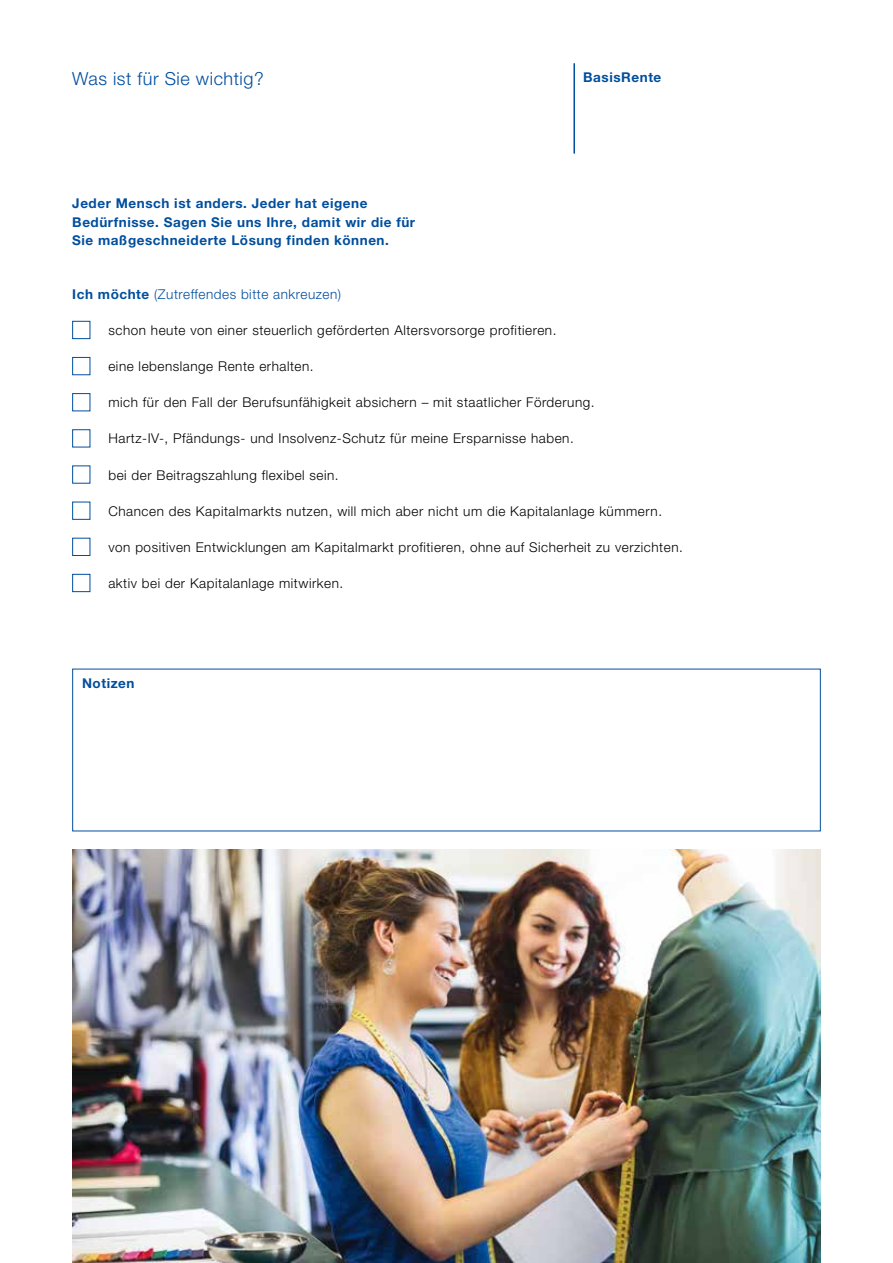
<style>
.page{position:relative;width:893px;height:1263px;background:#fff}
.page>*{position:absolute;margin:0;border:0;box-sizing:border-box;transform-origin:0 0}
.t1{font:300 18px "Helvetica Neue LT Pro";letter-spacing:.03em;color:#004e9e}
.t2{font:300 13.5px "Helvetica Neue LT Pro";letter-spacing:.04em;color:#000}
.t3{font:700 13.5px/18.1px "Helvetica Neue LT Pro";letter-spacing:.04em;color:#004e9e}
.t4{font:300 13.5px "Helvetica Neue LT Pro";letter-spacing:.04em;color:#004e9e}
.s1{font-weight:700}
</style>
<div class="page">
<div style="left:72px;top:321px;width:18px;height:18px;border:1px solid #004e9e"></div>
<div style="left:72px;top:357px;width:18px;height:18px;border:1px solid #004e9e"></div>
<div style="left:72px;top:393px;width:18px;height:18px;border:1px solid #004e9e"></div>
<div style="left:72px;top:429px;width:18px;height:18px;border:1px solid #004e9e"></div>
<div style="left:72px;top:502px;width:18px;height:18px;border:1px solid #004e9e"></div>
<div style="left:72px;top:538px;width:18px;height:18px;border:1px solid #004e9e"></div>
<div style="left:72px;top:574px;width:18px;height:18px;border:1px solid #004e9e"></div>
<hr style="left:573px;top:63px;width:2px;height:91px;background:#004e9e">
<img style="left:72px;top:849px;width:749px;height:414px">
<h1 class="t1" style="left:72px;top:68px;width:193px">Was ist für Sie wichtig?</h1>
<p class="t3" style="left:72px;top:194px;width:344px">Jeder Mensch ist anders. Jeder hat eigene<br>Bedürfnisse. Sagen Sie uns Ihre, damit wir die für<br>Sie maßgeschneiderte Lösung finden können.</p>
<p class="t3" style="left:583px;top:68px;width:80px">BasisRente</p>
<p class="t4" style="left:72px;top:286px;width:270px"><span class="s1">Ich möchte</span> (Zutreffendes bitte ankreuzen)</p>
<p class="t2" style="left:108px;top:322px;width:449px">schon heute von einer steuerlich geförderten Altersvorsorge profitieren.</p>
<p class="t2" style="left:108px;top:358px;width:207px">eine lebenslange Rente erhalten.</p>
<p class="t2" style="left:108px;top:394px;width:488px">mich für den Fall der Berufsunfähigkeit absichern – mit staatlicher Förderung.</p>
<p class="t2" style="left:108px;top:430px;width:467px">Hartz-IV-, Pfändungs- und Insolvenz-Schutz für meine Ersparnisse haben.</p>
<p class="t2" style="left:108px;top:466px;width:232px">bei der Beitragszahlung flexibel sein.</p>
<p class="t2" style="left:108px;top:503px;width:555px">Chancen des Kapitalmarkts nutzen, will mich aber nicht um die Kapitalanlage kümmern.</p>
<p class="t2" style="left:108px;top:539px;width:576px">von positiven Entwicklungen am Kapitalmarkt profitieren, ohne auf Sicherheit zu verzichten.</p>
<p class="t2" style="left:108px;top:575px;width:236px">aktiv bei der Kapitalanlage mitwirken.</p>
<p class="t3" style="left:82px;top:674px;width:54px">Notizen</p>
</div>
